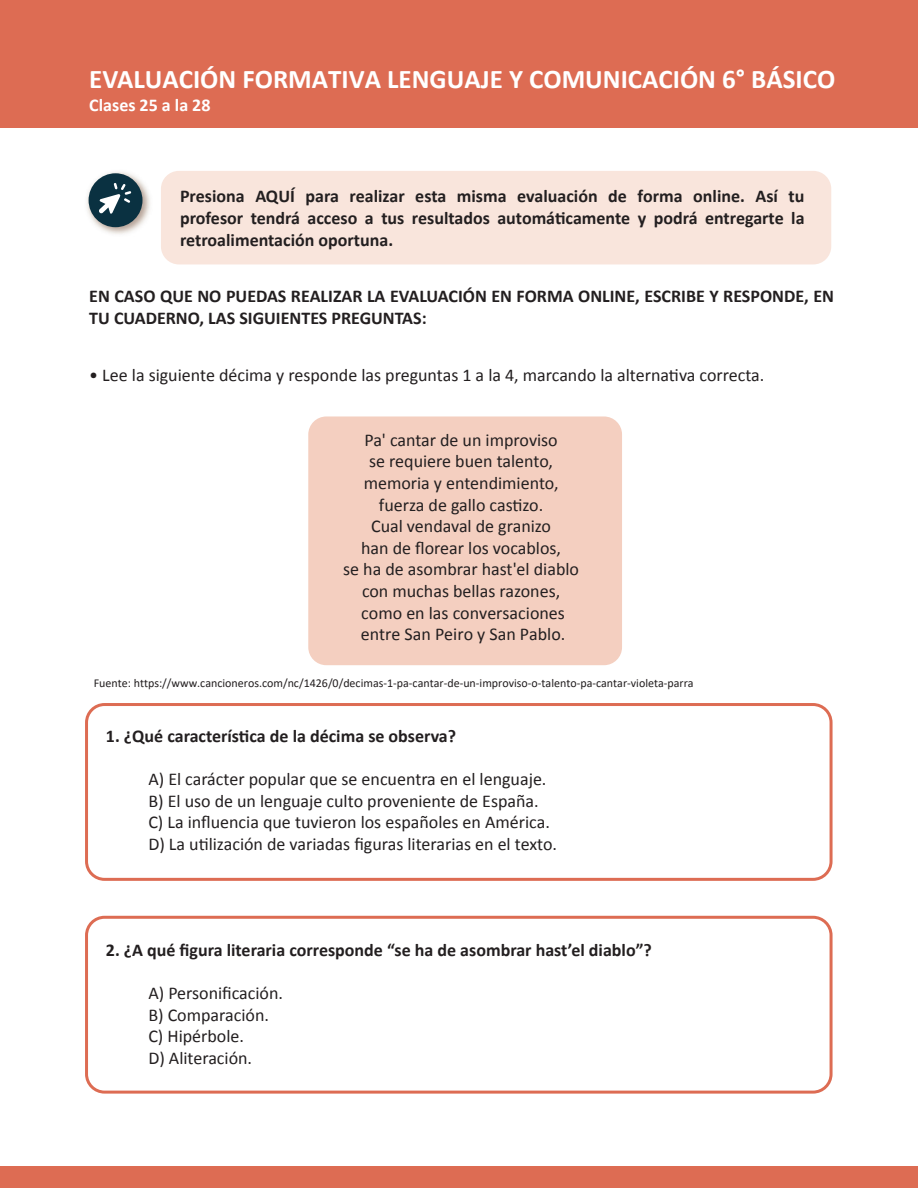
<style>
.page{position:relative;width:918px;height:1188px;background:#fff}
.page>*{position:absolute;margin:0;border:0;box-sizing:border-box;transform-origin:0 0}
.t1{font:700 27px "Calibri";color:#fff}
.t2{font:18px/21.6px "Calibri";color:#231f20;text-align:center}
.t3{font:700 18px/21.6px "Calibri";color:#231f20}
.t4{font:700 18px "Calibri";color:#fff}
.t5{font:12px "Calibri";color:#221e1f}
</style>
<div class="page">
<div style="left:308px;top:416px;width:314px;height:249px;background:#f4cfc0;border-radius:18px"></div>
<div style="left:0;top:0;width:918px;height:127px;background:#dd6c53"></div>
<div style="left:161px;top:171px;width:670px;height:93px;background:#f9e5dc;border-radius:18px"></div>
<img style="left:87px;top:172px;width:63px;height:62px">
<div style="left:89px;top:173px;width:53px;height:54px;background:#0a3141;border-radius:50%"></div>
<svg style="left:99px;top:183px;width:32px;height:31px"></svg>
<div style="left:85px;top:916px;width:748px;height:178px;border:3px solid #dd6c53;border-radius:18px"></div>
<div style="left:85px;top:703px;width:748px;height:178px;border:3px solid #dd6c53;border-radius:18px"></div>
<div style="left:0;top:1167px;width:918px;height:21px;background:#dd6c53"></div>
<p class="t1" style="left:89px;top:60px;width:747px">EVALUACIÓN FORMATIVA LENGUAJE Y COMUNICACIÓN 6° BÁSICO</p>
<p class="t4" style="left:89px;top:93px;width:123px">Clases 25 a la 28</p>
<p class="t3" style="left:180px;top:185px;width:626px;text-align:justify">Presiona AQUÍ para realizar esta misma evaluación de forma online. Así tu profesor tendrá acceso a tus resultados automáticamente y podrá entregarte la retroalimentación oportuna.</p>
<p class="t3" style="left:89px;top:285px;width:746px">EN CASO QUE NO PUEDAS REALIZAR LA EVALUACIÓN EN FORMA ONLINE, ESCRIBE Y RESPONDE, EN<br>TU CUADERNO, LAS SIGUIENTES PREGUNTAS:</p>
<p class="t2" style="left:89px;top:363px;width:677px">• Lee la siguiente décima y responde las preguntas 1 a la 4, marcando la alternativa correcta.</p>
<p class="t2" style="left:343px;top:428px;width:237px">Pa' cantar de un improviso<br>se requiere buen talento, memoria y entendimiento, fuerza de gallo castizo.<br>Cual vendaval de granizo<br>han de florear los vocablos,<br>se ha de asombrar hast'el diablo con muchas bellas razones, como en las conversaciones entre San Peiro y San Pablo.</p>
<p class="t5" style="left:94px;top:675px;width:602px">Fuente: https://www.cancioneros.com/nc/1426/0/decimas-1-pa-cantar-de-un-improviso-o-talento-pa-cantar-violeta-parra</p>
<p class="t3" style="left:106px;top:725px;width:352px">1. ¿Qué característica de la décima se observa?</p>
<p class="t2" style="left:148px;top:768px;width:400px">A) El carácter popular que se encuentra en el lenguaje.</p>
<p class="t2" style="left:148px;top:789px;width:392px">B) El uso de un lenguaje culto proveniente de España.</p>
<p class="t2" style="left:148px;top:811px;width:403px">C) La influencia que tuvieron los españoles en América.</p>
<p class="t2" style="left:148px;top:832px;width:410px">D) La utilización de variadas figuras literarias en el texto.</p>
<p class="t3" style="left:106px;top:939px;width:547px">2. ¿A qué figura literaria corresponde “se ha de asombrar hast’el diablo”?</p>
<p class="t2" style="left:148px;top:982px;width:136px">A) Personificación.</p>
<p class="t2" style="left:148px;top:1003px;width:122px">B) Comparación.</p>
<p class="t2" style="left:148px;top:1025px;width:97px">C) Hipérbole.</p>
<p class="t2" style="left:148px;top:1046px;width:105px">D) Aliteración.</p>
</div>
